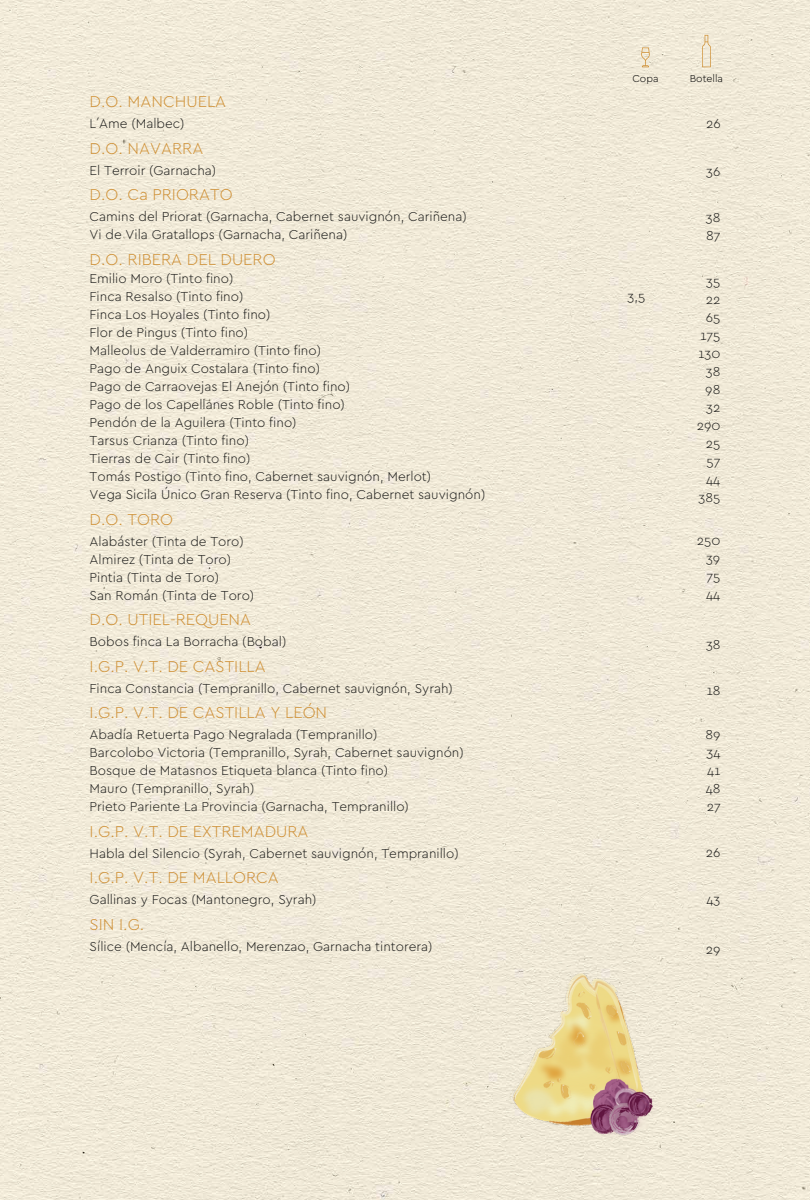
<style>
.page{position:relative;width:810px;height:1200px;background:#fff}
.page>*{position:absolute;margin:0;border:0;box-sizing:border-box;transform-origin:0 0}
.t1{font:300 16.5px "Cera PRO";color:#cf9035}
.t2{font:300 13.5px/18px "Cera PRO";color:#1d1d1b}
.t3{font:300 10.5px "Cera PRO";color:#000}
</style>
<div class="page">
<img style="left:0;top:0;width:810px;height:1199px">
<svg style="left:641px;top:47px;width:9px;height:20px"></svg>
<svg style="left:702px;top:35px;width:9px;height:32px"></svg>
<img style="left:506px;top:973px;width:161px;height:180px">
<p class="t1" style="left:90px;top:91px;width:138px">D.O. MANCHUELA</p>
<p class="t2" style="left:90px;top:114px;width:97px">L´Ame (Malbec)</p>
<p class="t1" style="left:90px;top:137px;width:115px">D.O. NAVARRA</p>
<p class="t2" style="left:90px;top:161px;width:128px">El Terroir (Garnacha)</p>
<p class="t1" style="left:90px;top:184px;width:144px">D.O. Ca PRIORATO</p>
<p class="t2" style="left:90px;top:207px;width:379px">Camins del Priorat (Garnacha, Cabernet sauvignón, Cariñena)<br>Vi de Vila Gratallops (Garnacha, Cariñena)</p>
<p class="t1" style="left:90px;top:248px;width:187px">D.O. RIBERA DEL DUERO</p>
<p class="t2" style="left:90px;top:269px;width:397px">Emilio Moro (Tinto fino)<br>Finca Resalso (Tinto fino)<br>Finca Los Hoyales (Tinto fino)<br>Flor de Pingus (Tinto fino)<br>Malleolus de Valderramiro (Tinto fino)<br>Pago de Anguix Costalara (Tinto fino)<br>Pago de Carraovejas El Anejón (Tinto fino)<br>Pago de los Capellanes Roble (Tinto fino)<br>Pendón de la Aguilera (Tinto fino)<br>Tarsus Crianza (Tinto fino)<br>Tierras de Cair (Tinto fino)<br>Tomás Postigo (Tinto fino, Cabernet sauvignón, Merlot)<br>Vega Sicila Único Gran Reserva (Tinto fino, Cabernet sauvignón)</p>
<p class="t1" style="left:90px;top:508px;width:85px">D.O. TORO</p>
<p class="t2" style="left:90px;top:531px;width:166px">Alabáster (Tinta de Toro)<br>Almirez (Tinta de Toro)<br>Pintia (Tinta de Toro)<br>San Román (Tinta de Toro)</p>
<p class="t1" style="left:90px;top:608px;width:163px">D.O. UTIEL-REQUENA</p>
<p class="t2" style="left:90px;top:632px;width:198px">Bobos finca La Borracha (Bobal)</p>
<p class="t1" style="left:90px;top:655px;width:178px">I.G.P. V.T. DE CASTILLA</p>
<p class="t2" style="left:90px;top:678px;width:365px">Finca Constancia (Tempranillo, Cabernet sauvignón, Syrah)</p>
<p class="t1" style="left:90px;top:701px;width:239px">I.G.P. V.T. DE CASTILLA Y LEÓN</p>
<p class="t2" style="left:90px;top:725px;width:376px">Abadía Retuerta Pago Negralada (Tempranillo)<br>Barcolobo Victoria (Tempranillo, Syrah, Cabernet sauvignón)<br>Bosque de Matasnos Etiqueta blanca (Tinto fino)<br>Mauro (Tempranillo, Syrah)<br>Prieto Pariente La Provincia (Garnacha, Tempranillo)</p>
<p class="t1" style="left:90px;top:820px;width:220px">I.G.P. V.T. DE EXTREMADURA</p>
<p class="t2" style="left:90px;top:843px;width:371px">Habla del Silencio (Syrah, Cabernet sauvignón, Tempranillo)</p>
<p class="t1" style="left:90px;top:866px;width:191px">I.G.P. V.T. DE MALLORCA</p>
<p class="t2" style="left:90px;top:890px;width:228px">Gallinas y Focas (Mantonegro, Syrah)</p>
<p class="t1" style="left:90px;top:913px;width:56px">SIN I.G.</p>
<p class="t2" style="left:90px;top:936px;width:345px">Sílice (Mencía, Albanello, Merenzao, Garnacha tintorera)</p>
<p class="t3" style="left:632px;top:72px;width:28px">Copa</p>
<p class="t3" style="left:690px;top:72px;width:35px">Botella</p>
<p class="t2" style="left:628px;top:286px;width:19px">3,5</p>
<p class="t2" style="left:706px;top:114px;width:16px">26</p>
<p class="t2" style="left:706px;top:162px;width:16px">36</p>
<p class="t2" style="left:706px;top:208px;width:16px">38<br>87</p>
<p class="t2" style="left:697px;top:271px;width:25px;text-align:right">35<br>22<br>65<br>175<br>130<br>38<br>98<br>32<br>290<br>25<br>57<br>44<br>385</p>
<p class="t2" style="left:706px;top:530px;width:16px;text-align:justify;text-indent:-9px">250<br>39<br>75<br>44</p>
<p class="t2" style="left:706px;top:634px;width:16px">38</p>
<p class="t2" style="left:706px;top:681px;width:16px">18</p>
<p class="t2" style="left:706px;top:724px;width:17px;text-align:justify">89<br>34<br>41<br>48<br>27</p>
<p class="t2" style="left:706px;top:843px;width:16px">26</p>
<p class="t2" style="left:706px;top:890px;width:16px">43</p>
<p class="t2" style="left:706px;top:939px;width:16px">29</p>
</div>
